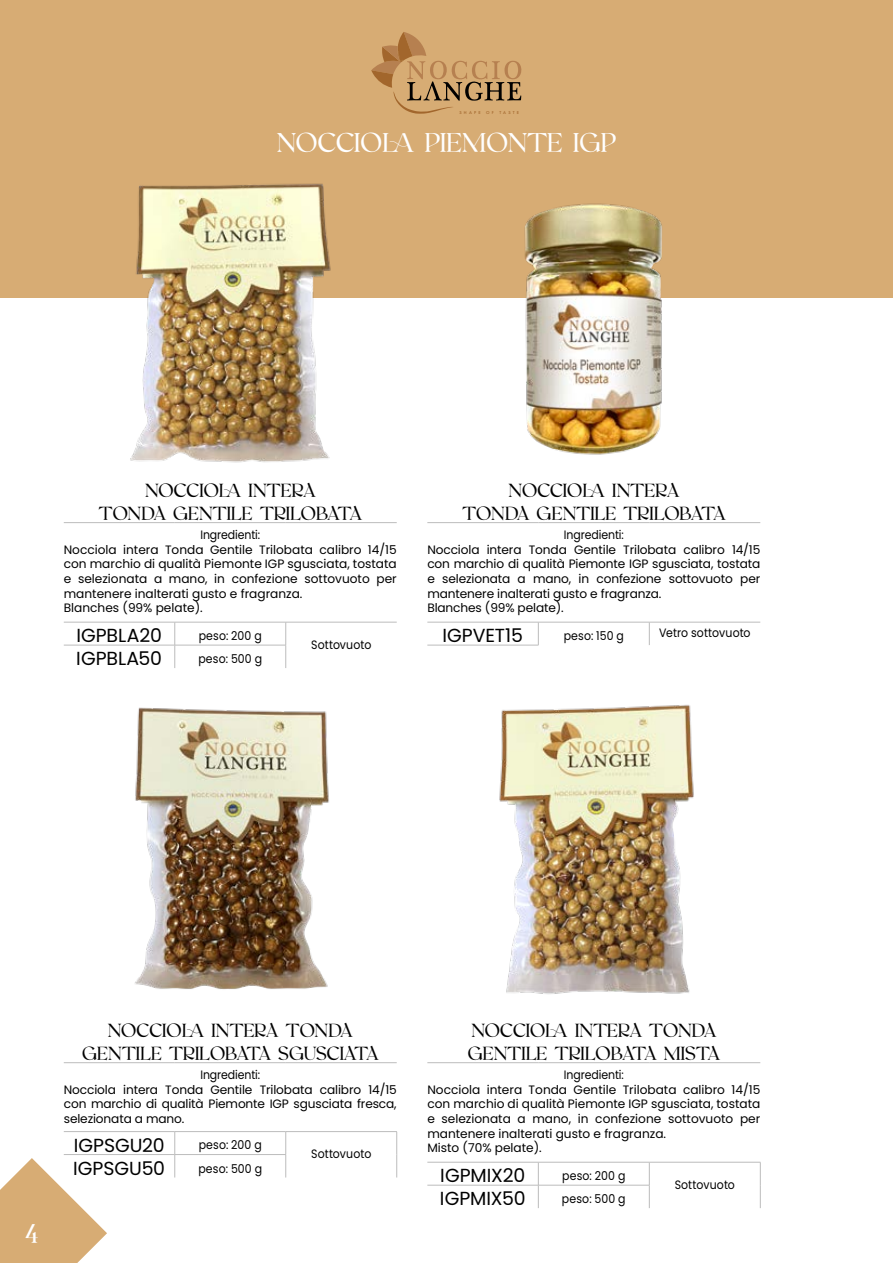
<style>
.page{position:relative;width:893px;height:1263px;background:#fff}
.page>*{position:absolute;margin:0;border:0;box-sizing:border-box;transform-origin:0 0}
.t1{font:27px "Vensfolk";color:#fff}
.t2{font:18.9px/22.6px "Vensfolk";letter-spacing:.01em;color:#000;text-align:center}
.t3{font:18.9px "Poppins";letter-spacing:-.005em;color:#000}
.t4{font:12.15px/14.5px "Poppins";color:#000;scale:.9 1}
.t5{font:500 3.9px "Futura";letter-spacing:.56em;color:#a2662c}
</style>
<div class="page">
<svg style="left:0;top:1158px;width:107px;height:105px"></svg>
<div style="left:0;top:0;width:893px;height:298px;background:#d7ac74"></div>
<svg style="left:371px;top:32px;width:151px;height:82px"></svg>
<img style="left:499px;top:704px;width:195px;height:290px">
<img style="left:135px;top:707px;width:194px;height:283px">
<hr style="left:64px;top:522px;width:111px;height:1px;background:#bcbcbc">
<hr style="left:175px;top:522px;width:111px;height:1px;background:#bcbcbc">
<hr style="left:286px;top:522px;width:111px;height:1px;background:#bcbcbc">
<hr style="left:64px;top:622px;width:111px;height:1px;background:#bcbcbc">
<hr style="left:175px;top:622px;width:111px;height:1px;background:#bcbcbc">
<hr style="left:286px;top:622px;width:111px;height:1px;background:#bcbcbc">
<hr style="left:64px;top:645px;width:111px;height:1px;background:#bcbcbc">
<hr style="left:175px;top:645px;width:111px;height:1px;background:#bcbcbc">
<svg style="left:175px;top:622px;width:1px;height:46px"></svg>
<svg style="left:285px;top:622px;width:1px;height:46px"></svg>
<img style="left:524px;top:203px;width:138px;height:252px">
<img style="left:130px;top:183px;width:201px;height:280px">
<hr style="left:427px;top:522px;width:111px;height:1px;background:#bcbcbc">
<hr style="left:538px;top:522px;width:111px;height:1px;background:#bcbcbc">
<hr style="left:649px;top:522px;width:111px;height:1px;background:#bcbcbc">
<hr style="left:427px;top:622px;width:111px;height:1px;background:#bcbcbc">
<hr style="left:538px;top:622px;width:111px;height:1px;background:#bcbcbc">
<hr style="left:649px;top:622px;width:111px;height:1px;background:#bcbcbc">
<hr style="left:427px;top:645px;width:111px;height:1px;background:#bcbcbc">
<svg style="left:538px;top:622px;width:1px;height:23px"></svg>
<svg style="left:649px;top:622px;width:1px;height:23px"></svg>
<hr style="left:64px;top:1062px;width:111px;height:1px;background:#bcbcbc">
<hr style="left:175px;top:1062px;width:111px;height:1px;background:#bcbcbc">
<hr style="left:286px;top:1062px;width:111px;height:1px;background:#bcbcbc">
<hr style="left:64px;top:1131px;width:111px;height:1px;background:#bcbcbc">
<hr style="left:175px;top:1131px;width:111px;height:1px;background:#bcbcbc">
<hr style="left:286px;top:1131px;width:111px;height:1px;background:#bcbcbc">
<hr style="left:64px;top:1154px;width:111px;height:1px;background:#bcbcbc">
<hr style="left:175px;top:1154px;width:111px;height:1px;background:#bcbcbc">
<svg style="left:175px;top:1132px;width:1px;height:45px"></svg>
<svg style="left:285px;top:1132px;width:1px;height:45px"></svg>
<svg style="left:396px;top:1132px;width:1px;height:45px"></svg>
<hr style="left:427px;top:1062px;width:111px;height:1px;background:#bcbcbc">
<hr style="left:538px;top:1062px;width:111px;height:1px;background:#bcbcbc">
<hr style="left:649px;top:1062px;width:111px;height:1px;background:#bcbcbc">
<hr style="left:427px;top:1162px;width:111px;height:1px;background:#bcbcbc">
<hr style="left:538px;top:1162px;width:111px;height:1px;background:#bcbcbc">
<hr style="left:649px;top:1162px;width:111px;height:1px;background:#bcbcbc">
<hr style="left:427px;top:1185px;width:111px;height:1px;background:#bcbcbc">
<hr style="left:538px;top:1185px;width:111px;height:1px;background:#bcbcbc">
<svg style="left:538px;top:1162px;width:1px;height:46px"></svg>
<svg style="left:649px;top:1162px;width:1px;height:46px"></svg>
<svg style="left:760px;top:1162px;width:1px;height:46px"></svg>
<p class="t5" style="left:459px;top:110px;width:23px">SHAPE</p>
<p class="t5" style="left:486px;top:110px;width:9px">O F</p>
<p class="t5" style="left:499px;top:110px;width:21px">TASTE</p>
<h1 class="t1" style="left:277px;top:127px;width:341px">NOCCIOLA PIEMONTE IGP</h1>
<h2 class="t2" style="left:99px;top:482px;width:265px">NOCCIOLA INTERA<br>TONDA GENTILE TRILOBATA</h2>
<p class="t4" style="left:64px;top:528px;width:371px;text-indent:137px">Ingredienti:<br>Nocciola intera Tonda Gentile Trilobata calibro 14/15 con marchio di qualità Piemonte IGP sgusciata, tostata e selezionata a mano, in confezione sottovuoto per mantenere inalterati gusto e fragranza.<br>Blanches (99% pelate).</p>
<h2 class="t3" style="left:76px;top:624px;width:87px">IGPBLA20</h2>
<p class="t4" style="left:199px;top:628px;width:72px">peso: 200 g</p>
<p class="t4" style="left:311px;top:637px;width:68px">Sottovuoto</p>
<h2 class="t3" style="left:76px;top:647px;width:87px">IGPBLA50</h2>
<p class="t4" style="left:198px;top:652px;width:72px">peso: 500 g</p>
<h2 class="t2" style="left:462px;top:482px;width:265px">NOCCIOLA INTERA<br>TONDA GENTILE TRILOBATA</h2>
<p class="t4" style="left:427px;top:528px;width:371px;text-indent:137px">Ingredienti:<br>Nocciola intera Tonda Gentile Trilobata calibro 14/15 con marchio di qualità Piemonte IGP sgusciata, tostata e selezionata a mano, in confezione sottovuoto per mantenere inalterati gusto e fragranza.<br>Blanches (99% pelate).</p>
<h2 class="t3" style="left:443px;top:624px;width:82px">IGPVET15</h2>
<p class="t4" style="left:564px;top:629px;width:68px">peso: 150 g</p>
<p class="t4" style="left:659px;top:626px;width:103px">Vetro sottovuoto</p>
<h1 class="t1" style="left:25px;top:1218px;width:14px">4</h1>
<h2 class="t2" style="left:82px;top:1022px;width:298px">NOCCIOLA INTERA TONDA<br>GENTILE TRILOBATA SGUSCIATA</h2>
<p class="t4" style="left:64px;top:1068px;width:371px;text-indent:137px">Ingredienti:<br>Nocciola intera Tonda Gentile Trilobata calibro 14/15 con marchio di qualità Piemonte IGP sgusciata fresca, selezionata a mano.</p>
<h2 class="t3" style="left:74px;top:1134px;width:92px">IGPSGU20</h2>
<p class="t4" style="left:199px;top:1138px;width:72px">peso: 200 g</p>
<p class="t4" style="left:311px;top:1147px;width:68px">Sottovuoto</p>
<h2 class="t3" style="left:73px;top:1157px;width:93px">IGPSGU50</h2>
<p class="t4" style="left:198px;top:1161px;width:72px">peso: 500 g</p>
<h2 class="t2" style="left:468px;top:1022px;width:254px;text-align:left">NOCCIOLA INTERA TONDA<br>GENTILE TRILOBATA MISTA</h2>
<p class="t4" style="left:427px;top:1068px;width:371px;text-indent:137px">Ingredienti:<br>Nocciola intera Tonda Gentile Trilobata calibro 14/15 con marchio di qualità Piemonte IGP sgusciata, tostata e selezionata a mano, in confezione sottovuoto per mantenere inalterati gusto e fragranza.<br>Misto (70% pelate).</p>
<h2 class="t3" style="left:440px;top:1164px;width:86px">IGPMIX20</h2>
<p class="t4" style="left:562px;top:1168px;width:72px">peso: 200 g</p>
<p class="t4" style="left:675px;top:1177px;width:68px">Sottovuoto</p>
<h2 class="t3" style="left:440px;top:1187px;width:87px">IGPMIX50</h2>
<p class="t4" style="left:562px;top:1192px;width:72px">peso: 500 g</p>
</div>
